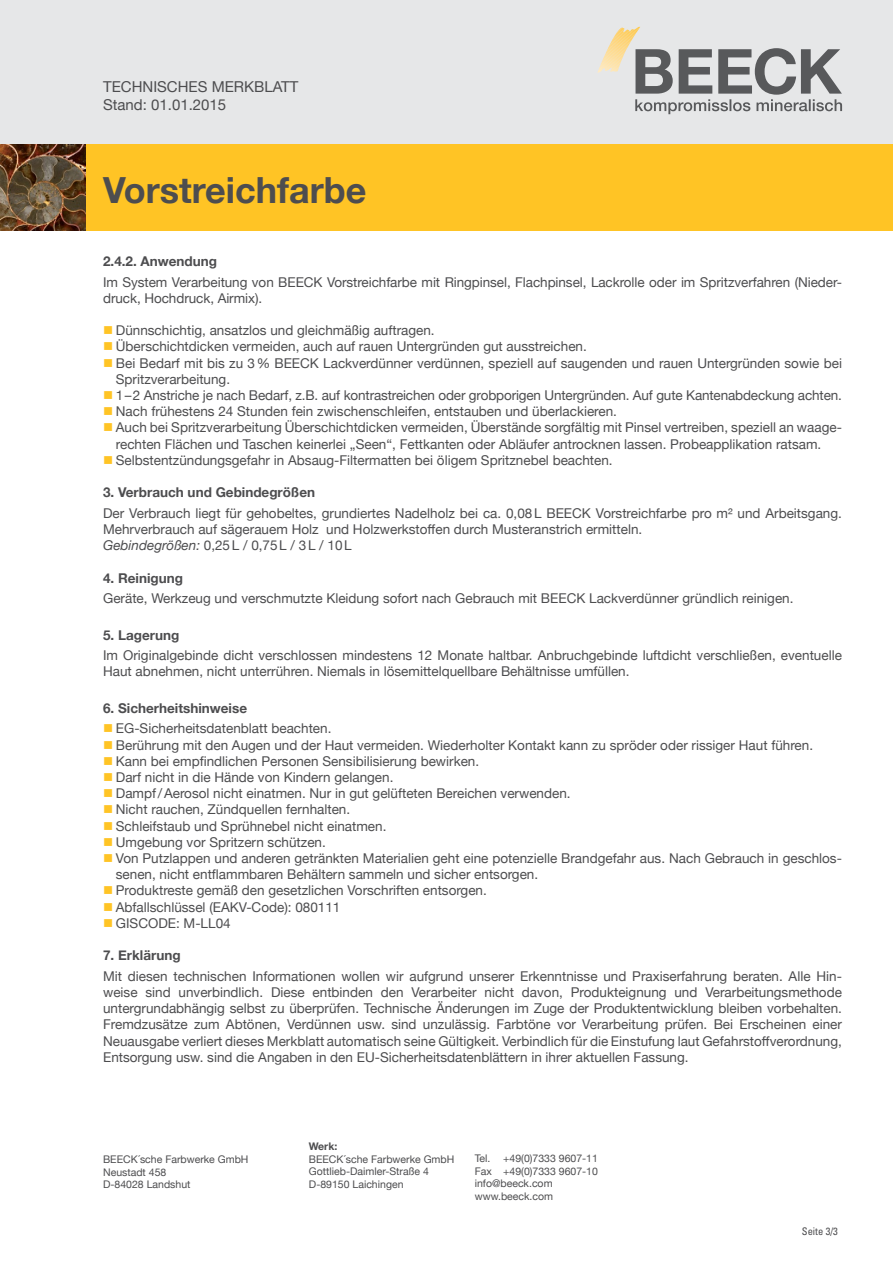
<style>
.page{position:relative;width:893px;height:1263px;background:#fff}
.page>*{position:absolute;margin:0;border:0;box-sizing:border-box;transform-origin:0 0}
.t1{font:700 36px "Helvetica Neue";color:#4d4d4f}
.t2{font:15px/18px "Helvetica Neue";color:#4d4d4f}
.t3{font:13.5px/16.2px "Helvetica Neue";color:#4d4d4f}
.t4{font:700 13.5px "Helvetica Neue";color:#4d4d4f}
.t5{font:10.5px/12.6px "Helvetica Neue";color:#4d4d4f}
.t6{font:condensed 10.5px "Univers";color:#4d4d4f}
.t7{font:700 10.5px "Helvetica Neue";color:#4d4d4f}
.s1{color:#ffc425}
.s2{font-style:italic}
</style>
<div class="page">
<div style="left:0;top:0;width:893px;height:163px;background:#e6e7e8"></div>
<svg style="left:597px;top:27px;width:245px;height:87px"></svg>
<div style="left:0;top:144px;width:893px;height:87px;background:#ffc425"></div>
<img style="left:0;top:144px;width:85px;height:87px">
<p class="t2" style="left:103px;top:79px;width:197px">TECHNISCHES MERKBLATT<br>Stand: 01.01.2015</p>
<h1 class="t1" style="left:103px;top:162px;width:265px">Vorstreichfarbe</h1>
<p class="t4" style="left:103px;top:251px;width:116px">2.4.2. Anwendung</p>
<p class="t3" style="left:103px;top:274px;width:740px">Im System Verarbeitung von BEECK Vorstreichfarbe mit Ringpinsel, Flachpinsel, Lackrolle oder im Spritzverfahren (Nieder&shy;druck, Hochdruck, Airmix).</p>
<p class="t3" style="left:103px;top:323px;width:333px"><span class="s1">■</span> Dünnschichtig, ansatzlos und gleichmäßig auftragen.</p>
<p class="t3" style="left:103px;top:339px;width:485px"><span class="s1">■</span> Überschichtdicken vermeiden, auch auf rauen Untergründen gut ausstreichen.</p>
<p class="t3" style="left:116px;top:355px;width:728px;text-indent:-13px"><span class="s1">■</span> Bei Bedarf mit bis zu 3% BEECK Lackverdünner verdünnen, speziell auf saugenden und rauen Untergründen sowie bei<br>Spritzverarbeitung.</p>
<p class="t3" style="left:103px;top:388px;width:740px"><span class="s1">■</span> 1–2 Anstriche je nach Bedarf, z.B. auf kontrastreichen oder grobporigen Untergründen. Auf gute Kantenabdeckung achten.</p>
<p class="t3" style="left:103px;top:404px;width:515px"><span class="s1">■</span> Nach frühestens 24 Stunden fein zwischenschleifen, entstauben und überlackieren.</p>
<p class="t3" style="left:103px;top:420px;width:740px;text-align:center"><span class="s1">■</span> Auch bei Spritzverarbeitung Überschichtdicken vermeiden, Überstände sorgfältig mit Pinsel vertreiben, speziell an waage&shy;rechten Flächen und Taschen keinerlei „Seen“, Fettkanten oder Abläufer antrocknen lassen. Probeapplikation ratsam.</p>
<p class="t3" style="left:103px;top:453px;width:511px"><span class="s1">■</span> Selbstentzündungsgefahr in Absaug-Filtermatten bei öligem Spritznebel beachten.</p>
<p class="t4" style="left:103px;top:482px;width:214px">3. Verbrauch und Gebindegrößen</p>
<p class="t3" style="left:103px;top:506px;width:740px">Der Verbrauch liegt für gehobeltes, grundiertes Nadelholz bei ca. 0,08L BEECK Vorstreichfarbe pro m² und Arbeitsgang.<br>Mehrverbrauch auf sägerauem Holz und Holzwerkstoffen durch Musteranstrich ermitteln.<br><span class="s2">Gebindegrößen:</span> 0,25L / 0,75L / 3L / 10L</p>
<p class="t4" style="left:103px;top:567px;width:81px">4. Reinigung</p>
<p class="t3" style="left:103px;top:591px;width:692px">Geräte, Werkzeug und verschmutzte Kleidung sofort nach Gebrauch mit BEECK Lackverdünner gründlich reinigen.</p>
<p class="t4" style="left:103px;top:624px;width:78px">5. Lagerung</p>
<p class="t3" style="left:103px;top:648px;width:740px">Im Originalgebinde dicht verschlossen mindestens 12 Monate haltbar. Anbruchgebinde luftdicht verschließen, eventuelle<br>Haut abnehmen, nicht unterrühren. Niemals in lösemittelquellbare Behältnisse umfüllen.</p>
<p class="t4" style="left:103px;top:697px;width:145px">6. Sicherheitshinweise</p>
<p class="t3" style="left:103px;top:721px;width:230px"><span class="s1">■</span> EG-Sicherheitsdatenblatt beachten.</p>
<p class="t3" style="left:103px;top:737px;width:711px"><span class="s1">■</span> Berührung mit den Augen und der Haut vermeiden. Wiederholter Kontakt kann zu spröder oder rissiger Haut führen.</p>
<p class="t3" style="left:103px;top:754px;width:378px"><span class="s1">■</span> Kann bei empfindlichen Personen Sensibilisierung bewirken.</p>
<p class="t3" style="left:103px;top:770px;width:292px"><span class="s1">■</span> Darf nicht in die Hände von Kindern gelangen.</p>
<p class="t3" style="left:103px;top:786px;width:469px"><span class="s1">■</span> Dampf/Aerosol nicht einatmen. Nur in gut gelüfteten Bereichen verwenden.</p>
<p class="t3" style="left:103px;top:802px;width:249px"><span class="s1">■</span> Nicht rauchen, Zündquellen fernhalten.</p>
<p class="t3" style="left:103px;top:818px;width:285px"><span class="s1">■</span> Schleifstaub und Sprühnebel nicht einatmen.</p>
<p class="t3" style="left:103px;top:835px;width:224px"><span class="s1">■</span> Umgebung vor Spritzern schützen.</p>
<p class="t3" style="left:116px;top:851px;width:728px;text-indent:-13px"><span class="s1">■</span> Von Putzlappen und anderen getränkten Materialien geht eine potenzielle Brandgefahr aus. Nach Gebrauch in geschlos&shy;senen, nicht entflammbaren Behältern sammeln und sicher entsorgen.</p>
<p class="t3" style="left:103px;top:883px;width:385px"><span class="s1">■</span> Produktreste gemäß den gesetzlichen Vorschriften entsorgen.</p>
<p class="t3" style="left:103px;top:899px;width:239px"><span class="s1">■</span> Abfallschlüssel (EAKV-Code): 080111</p>
<p class="t3" style="left:103px;top:916px;width:129px"><span class="s1">■</span> GISCODE: M-LL04</p>
<p class="t4" style="left:103px;top:945px;width:79px">7. Erklärung</p>
<p class="t3" style="left:103px;top:968px;width:740px;text-align:justify">Mit diesen technischen Informationen wollen wir aufgrund unserer Erkenntnisse und Praxiserfahrung beraten. Alle Hin&shy;weise sind unverbindlich. Diese entbinden den Verarbeiter nicht davon, Produkteignung und Verarbeitungsmethode untergrundabhängig selbst zu überprüfen. Technische Änderungen im Zuge der Produktentwicklung bleiben vorbehalten.<br>Fremdzusätze zum Abtönen, Verdünnen usw. sind unzulässig. Farbtöne vor Verarbeitung prüfen. Bei Erscheinen einer Neuausgabe verliert dieses Merkblatt automatisch seine Gültigkeit. Verbindlich für die Einstufung laut Gefahrstoffverordnung, Entsorgung usw. sind die Angaben in den EU-Sicherheitsdatenblättern in ihrer aktuellen Fassung.</p>
<p class="t5" style="left:103px;top:1153px;width:147px">BEECK´sche Farbwerke GmbH<br>Neustadt 458<br>D-84028 Landshut</p>
<p class="t7" style="left:309px;top:1138px;width:30px">Werk:</p>
<p class="t5" style="left:309px;top:1153px;width:147px">BEECK´sche Farbwerke GmbH<br>Gottlieb-Daimler-Straße 4<br>D-89150 Laichingen</p>
<p class="t5" style="left:475px;top:1152px;width:125px">Tel. +49(0)7333 9607-11<br>Fax +49(0)7333 9607-10 info@beeck.com www.beeck.com</p>
<p class="t6" style="left:802px;top:1225px;width:38px">Seite 3/3</p>
</div>
